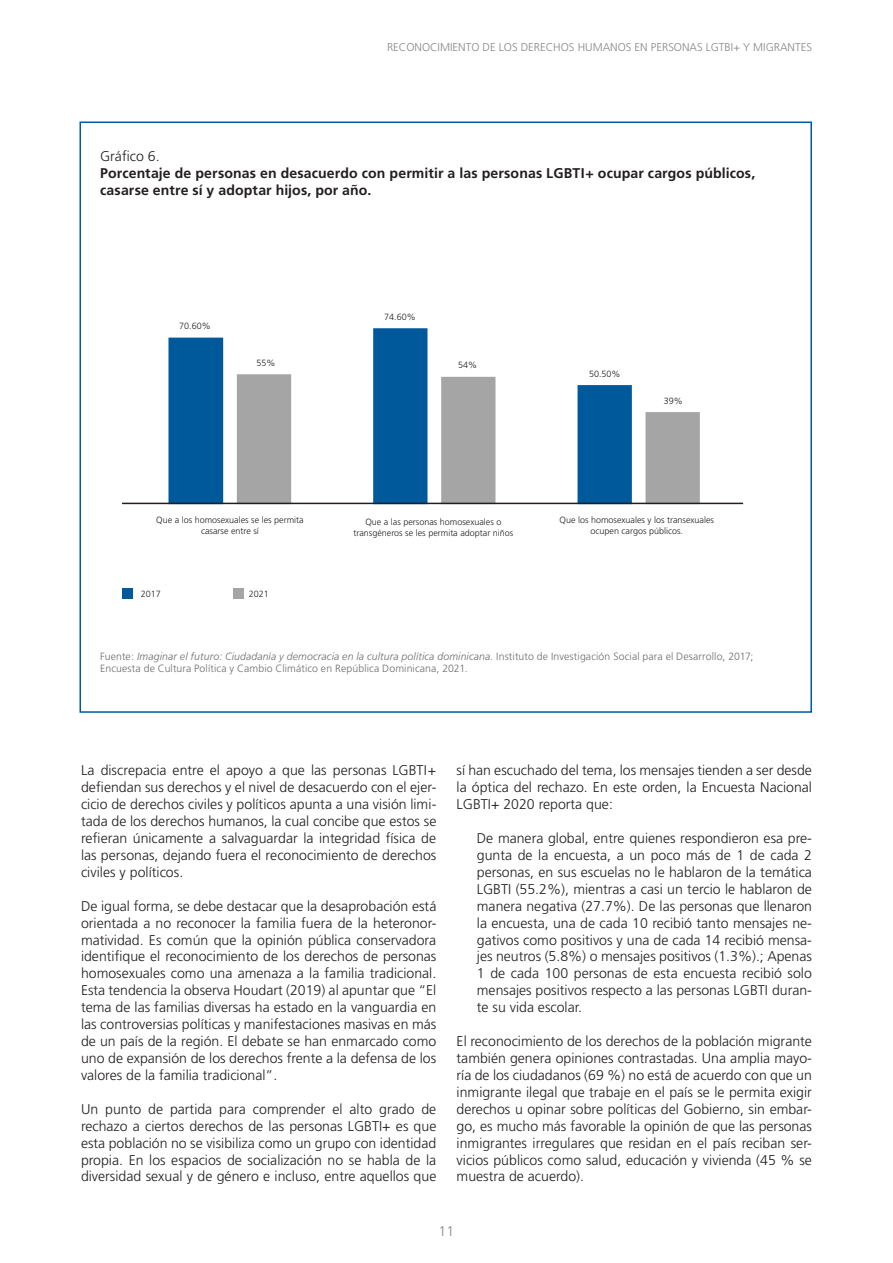
<style>
.page{position:relative;width:893px;height:1263px;background:#fff}
.page>*{position:absolute;margin:0;border:0;box-sizing:border-box;transform-origin:0 0}
.t1{font:300 14.1px/17px "Frutiger";color:#231f20;text-align:justify}
.t2{font:700 14.1px/17px "Frutiger";letter-spacing:.01em;color:#231f20}
.t3{font:300 14.1px "Frutiger";color:#888787}
.t4{font:300 11.25px "Frutiger";color:#888787}
.t5{font:300 10.5px/12.6px "Frutiger";letter-spacing:.01em;color:#6c6d70}
.t6{font:300 9px/10.8px "Frutiger";color:#231f20;text-align:center}
.s1{font-style:italic}
</style>
<div class="page">
<div style="left:233px;top:588px;width:11px;height:11px;background:#a4a5a4"></div>
<div style="left:122px;top:588px;width:11px;height:11px;background:#00599b"></div>
<svg style="left:168px;top:328px;width:260px;height:175px;fill:#00599b"></svg>
<svg style="left:237px;top:374px;width:463px;height:129px"></svg>
<hr style="left:122px;top:503px;width:621px;height:1px;background:#231f20">
<p class="t4" style="left:387px;top:40px;width:426px">RECONOCIMIENTO DE LOS DERECHOS HUMANOS EN PERSONAS LGTBI+ Y MIGRANTES</p>
<p class="t1" style="left:100px;top:148px;width:61px">Gráfico 6.</p>
<p class="t2" style="left:100px;top:165px;width:657px">Porcentaje de personas en desacuerdo con permitir a las personas LGBTI+ ocupar cargos públicos, casarse entre sí y adoptar hijos, por año.</p>
<p class="t6" style="left:179px;top:321px;width:33px">70.60%</p>
<p class="t6" style="left:256px;top:357px;width:21px">55%</p>
<p class="t6" style="left:384px;top:312px;width:33px">74.60%</p>
<p class="t6" style="left:458px;top:359px;width:21px">54%</p>
<p class="t6" style="left:589px;top:368px;width:33px">50.50%</p>
<p class="t6" style="left:664px;top:396px;width:21px">39%</p>
<p class="t6" style="left:156px;top:514px;width:149px">Que a los homosexuales se les permita casarse entre sí</p>
<p class="t6" style="left:353px;top:516px;width:161px">Que a las personas homosexuales o transgéneros se les permita adoptar niños</p>
<p class="t6" style="left:559px;top:514px;width:156px">Que los homosexuales y los transexuales ocupen cargos públicos.</p>
<p class="t6" style="left:141px;top:588px;width:22px">2017</p>
<p class="t6" style="left:249px;top:588px;width:22px">2021</p>
<p class="t5" style="left:100px;top:650px;width:655px">Fuente: <span class="s1">Imaginar el futuro: Ciudadanía y democracia en la cultura política dominicana.</span> Instituto de Investigación Social para el Desarrollo, 2017;<br>Encuesta de Cultura Política y Cambio Climático en República Dominicana, 2021.</p>
<p class="t1" style="left:81px;top:762px;width:357px">La discrepacia entre el apoyo a que las personas LGBTI+ defiendan sus derechos y el nivel de desacuerdo con el ejer&shy;cicio de derechos civiles y políticos apunta a una visión limi&shy;tada de los derechos humanos, la cual concibe que estos se refieran únicamente a salvaguardar la integridad física de las personas, dejando fuera el reconocimiento de derechos civiles y políticos.</p>
<p class="t1" style="left:81px;top:897px;width:357px">De igual forma, se debe destacar que la desaprobación está orientada a no reconocer la familia fuera de la heteronor&shy;matividad. Es común que la opinión pública conservadora identifique el reconocimiento de los derechos de personas homosexuales como una amenaza a la familia tradicional.<br>Esta tendencia la observa Houdart (2019) al apuntar que “El tema de las familias diversas ha estado en la vanguardia en las controversias políticas y manifestaciones masivas en más de un país de la región. El debate se han enmarcado como uno de expansión de los derechos frente a la defensa de los valores de la familia tradicional”.</p>
<p class="t1" style="left:81px;top:1100px;width:357px">Un punto de partida para comprender el alto grado de rechazo a ciertos derechos de las personas LGBTI+ es que esta población no se visibiliza como un grupo con identidad propia. En los espacios de socialización no se habla de la diversidad sexual y de género e incluso, entre aquellos que</p>
<p class="t1" style="left:457px;top:762px;width:357px">sí han escuchado del tema, los mensajes tienden a ser desde la óptica del rechazo. En este orden, la Encuesta Nacional LGBTI+ 2020 reporta que:</p>
<p class="t1" style="left:477px;top:830px;width:337px">De manera global, entre quienes respondieron esa pre&shy;gunta de la encuesta, a un poco más de 1 de cada 2 personas, en sus escuelas no le hablaron de la temática LGBTI (55.2%), mientras a casi un tercio le hablaron de manera negativa (27.7%). De las personas que llenaron la encuesta, una de cada 10 recibió tanto mensajes ne&shy;gativos como positivos y una de cada 14 recibió mensa&shy;jes neutros (5.8%) o mensajes positivos (1.3%).; Apenas 1 de cada 100 personas de esta encuesta recibió solo mensajes positivos respecto a las personas LGBTI duran&shy;te su vida escolar.</p>
<p class="t1" style="left:457px;top:1033px;width:357px">El reconocimiento de los derechos de la población migrante también genera opiniones contrastadas. Una amplia mayo&shy;ría de los ciudadanos (69 %) no está de acuerdo con que un inmigrante ilegal que trabaje en el país se le permita exigir derechos u opinar sobre políticas del Gobierno, sin embar&shy;go, es mucho más favorable la opinión de que las personas inmigrantes irregulares que residan en el país reciban ser&shy;vicios públicos como salud, educación y vivienda (45 % se muestra de acuerdo).</p>
<p class="t3" style="left:439px;top:1223px;width:17px">11</p>
</div>
